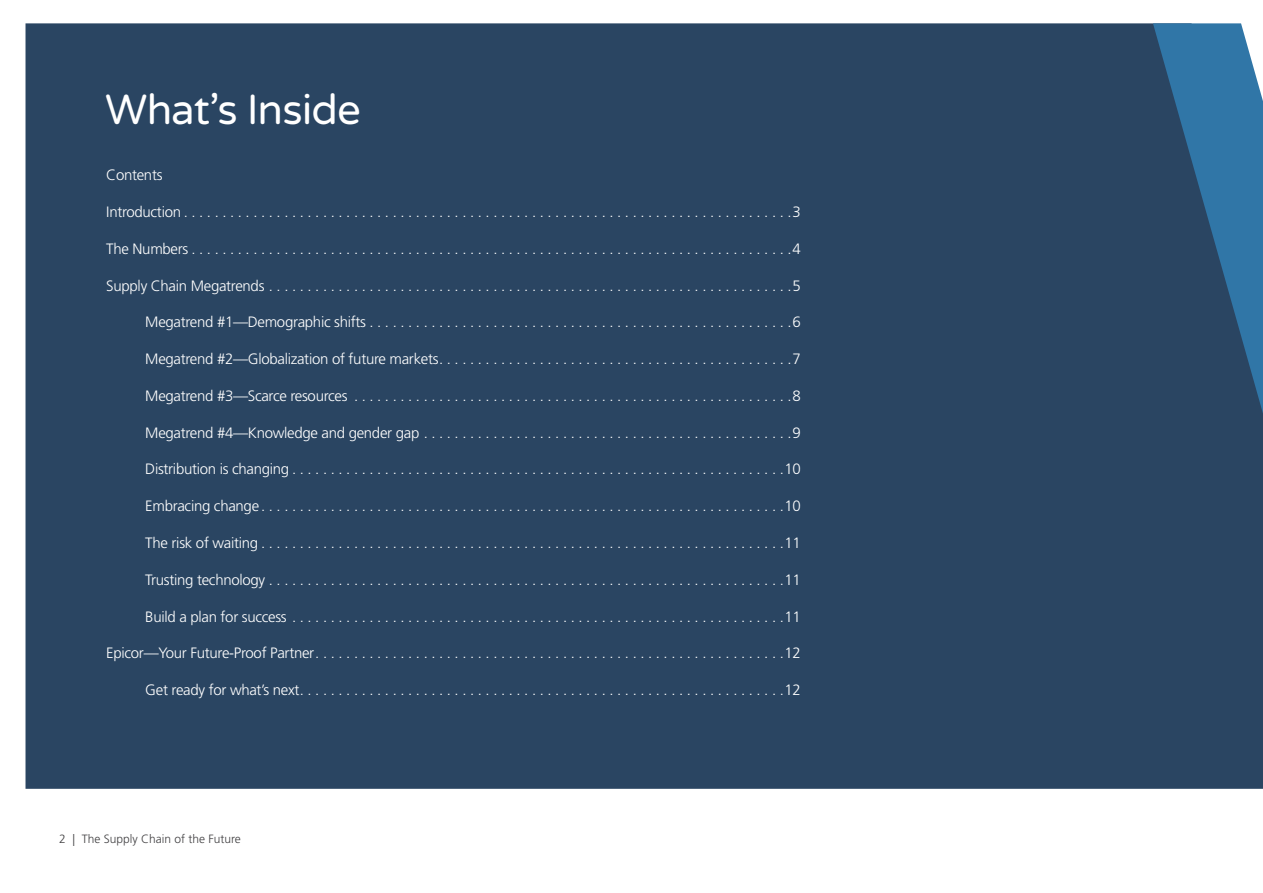
<style>
.page{position:relative;width:1263px;height:893px;background:#fff}
.page>*{position:absolute;margin:0;border:0;box-sizing:border-box;transform-origin:0 0}
.Headline_24_25{font:42px "Varela Round";letter-spacing:-.02em;color:#fff}
.Toc-style{font:300 15px "Frutiger LT Std";letter-spacing:-.02em;color:#fff}
.t1{font:300 12px "Frutiger LT Std";color:#414042}
</style>
<div class="page">
<div style="left:26px;top:23px;width:1237px;height:766px;background:#2a4562"></div>
<svg style="left:1153px;top:23px;width:110px;height:391px;background:#2f5d82"></svg>
<p class="Headline_24_25" style="left:105px;top:85px;width:257px">What’s Inside</p>
<p class="Toc-style" style="left:106px;top:167px;width:58px">Contents</p>
<p class="Toc-style" style="left:106px;top:203px;width:696px">Introduction . . . . . . . . . . . . . . . . . . . . . . . . . . . . . . . . . . . . . . . . . . . . . . . . . . . . . . . . . . . . . . . . . . . . . . . . . . . . . . 3</p>
<p class="Toc-style" style="left:106px;top:240px;width:696px">The Numbers . . . . . . . . . . . . . . . . . . . . . . . . . . . . . . . . . . . . . . . . . . . . . . . . . . . . . . . . . . . . . . . . . . . . . . . . . . . . . 4</p>
<p class="Toc-style" style="left:106px;top:277px;width:696px">Supply Chain Megatrends . . . . . . . . . . . . . . . . . . . . . . . . . . . . . . . . . . . . . . . . . . . . . . . . . . . . . . . . . . . . . . . . . . . 5</p>
<p class="Toc-style" style="left:145px;top:314px;width:657px">Megatrend #1—Demographic shifts . . . . . . . . . . . . . . . . . . . . . . . . . . . . . . . . . . . . . . . . . . . . . . . . . . . . . . 6</p>
<p class="Toc-style" style="left:145px;top:351px;width:657px">Megatrend #2—Globalization of future markets . . . . . . . . . . . . . . . . . . . . . . . . . . . . . . . . . . . . . . . . . . . . . 7</p>
<p class="Toc-style" style="left:145px;top:387px;width:657px">Megatrend #3—Scarce resources . . . . . . . . . . . . . . . . . . . . . . . . . . . . . . . . . . . . . . . . . . . . . . . . . . . . . . . . 8</p>
<p class="Toc-style" style="left:145px;top:424px;width:657px">Megatrend #4—Knowledge and gender gap . . . . . . . . . . . . . . . . . . . . . . . . . . . . . . . . . . . . . . . . . . . . . . . 9</p>
<p class="Toc-style" style="left:145px;top:461px;width:657px">Distribution is changing . . . . . . . . . . . . . . . . . . . . . . . . . . . . . . . . . . . . . . . . . . . . . . . . . . . . . . . . . . . . . . . 10</p>
<p class="Toc-style" style="left:145px;top:498px;width:657px">Embracing change . . . . . . . . . . . . . . . . . . . . . . . . . . . . . . . . . . . . . . . . . . . . . . . . . . . . . . . . . . . . . . . . . . . 10</p>
<p class="Toc-style" style="left:145px;top:534px;width:657px">The risk of waiting . . . . . . . . . . . . . . . . . . . . . . . . . . . . . . . . . . . . . . . . . . . . . . . . . . . . . . . . . . . . . . . . . . . 11</p>
<p class="Toc-style" style="left:145px;top:571px;width:657px">Trusting technology . . . . . . . . . . . . . . . . . . . . . . . . . . . . . . . . . . . . . . . . . . . . . . . . . . . . . . . . . . . . . . . . . . 11</p>
<p class="Toc-style" style="left:145px;top:608px;width:657px">Build a plan for success . . . . . . . . . . . . . . . . . . . . . . . . . . . . . . . . . . . . . . . . . . . . . . . . . . . . . . . . . . . . . . . 11</p>
<p class="Toc-style" style="left:106px;top:645px;width:696px">Epicor—Your Future-Proof Partner . . . . . . . . . . . . . . . . . . . . . . . . . . . . . . . . . . . . . . . . . . . . . . . . . . . . . . . . . . . . 12</p>
<p class="Toc-style" style="left:145px;top:681px;width:657px">Get ready for what’s next . . . . . . . . . . . . . . . . . . . . . . . . . . . . . . . . . . . . . . . . . . . . . . . . . . . . . . . . . . . . . . 12</p>
<p class="t1" style="left:59px;top:832px;width:183px">2 | The Supply Chain of the Future</p>
</div>
